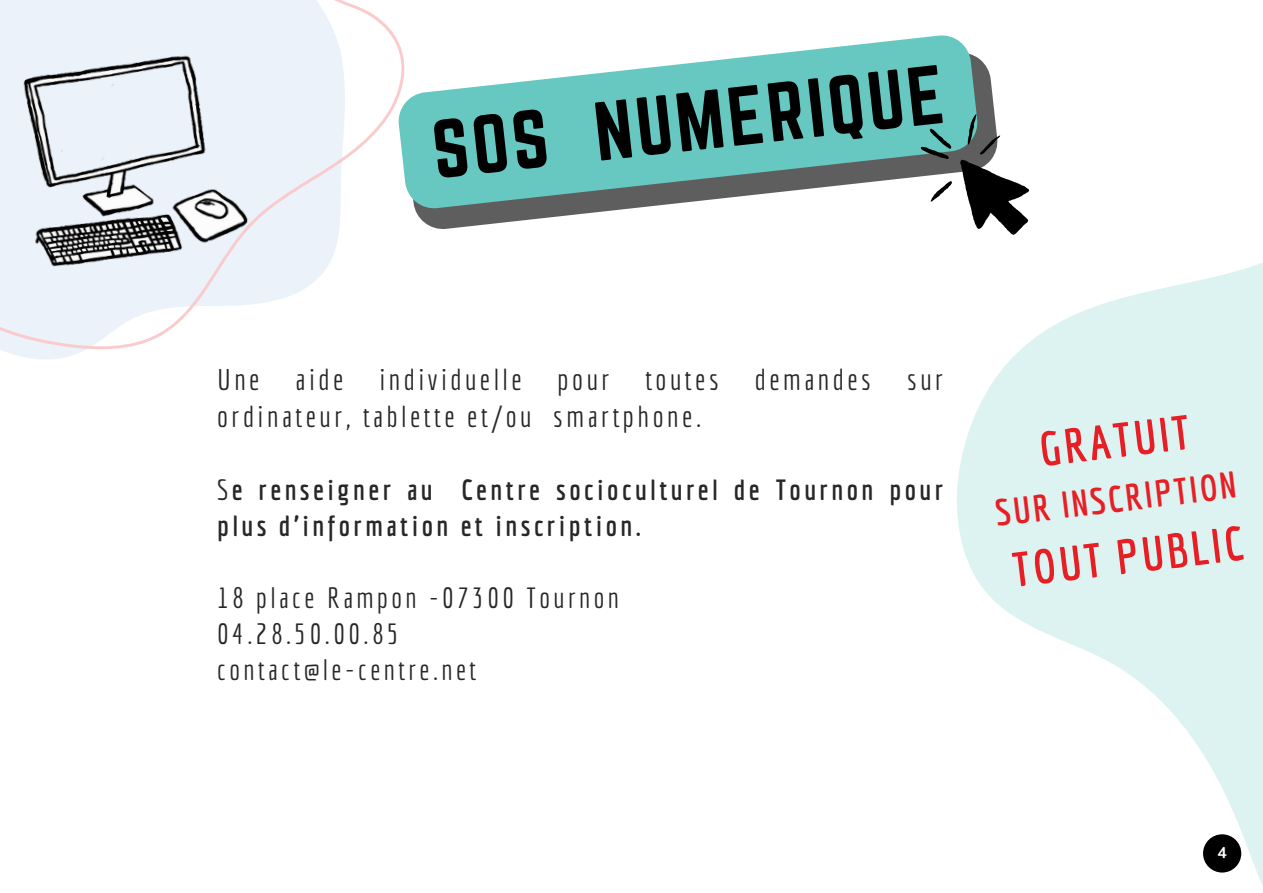
<style>
.page{position:relative;width:1263px;height:893px;background:#fff}
.page>*{position:absolute;margin:0;border:0;box-sizing:border-box;transform-origin:0 0}
.t1{font:74.32px "Norwester";color:#000}
.t2{font:72.82px "Norwester";color:#000}
.t3{font:700 47.33px "Economica";color:#e81e25}
.t4{font:700 36.53px "Economica";color:#e81e25}
.t5{font:29.25px/37.1px "Economica";letter-spacing:.12em;color:#272727}
.t6{font:700 28.5px/36px "Economica";letter-spacing:.12em;color:#272727}
.t7{font:28.5px/36px "Economica";letter-spacing:.12em;color:#272727}
.t8{font:700 15.75px "Nunito";color:#fff}
.s1{font-weight:400}
</style>
<div class="page">
<svg style="left:957px;top:263px;width:306px;height:623px;fill:#ddf3f1"></svg>
<svg style="left:415px;top:59px;width:580px;height:170px"></svg>
<img style="left:0;top:0;width:396px;height:359px">
<div style="left:1203px;top:834px;width:38px;height:38px;background:#000;border-radius:50%"></div>
<svg style="left:396px;top:35px;width:584px;height:176px;fill:#67c7c1"></svg>
<svg style="left:929px;top:181px;width:24px;height:21px"></svg>
<svg style="left:920px;top:127px;width:31px;height:34px"></svg>
<svg style="left:960px;top:114px;width:69px;height:121px"></svg>
<h2 class="t2" style="left:428px;top:105px;width:515px;rotate:-6deg">SOS NUMERIQUE</h2>
<h1 class="t1" style="left:437px;top:123px;width:504px;rotate:-6deg">SOS NUMERIQUE</h1>
<p class="t5" style="left:217px;top:360px;width:727px">Une aide individuelle pour toutes demandes sur ordinateur, tablette et/ou smartphone.</p>
<p class="t6" style="left:217px;top:471px;width:727px"><span class="s1">S</span>e renseigner au Centre socioculturel de Tournon pour plus d’information et inscription.</p>
<p class="t7" style="left:217px;top:579px;width:403px">18 place Rampon -07300 Tournon<br>04.28.50.00.85 contact@le-centre.net</p>
<h3 class="t3" style="left:1036px;top:422px;width:152px;rotate:-7deg">GRATUIT</h3>
<p class="t4" style="left:992px;top:492px;width:244px;rotate:-7deg">SUR INSCRIPTION</p>
<h3 class="t3" style="left:1009px;top:543px;width:233px;rotate:-7deg">TOUT PUBLIC</h3>
<p class="t8" style="left:1217px;top:842px;width:11px">4</p>
</div>
